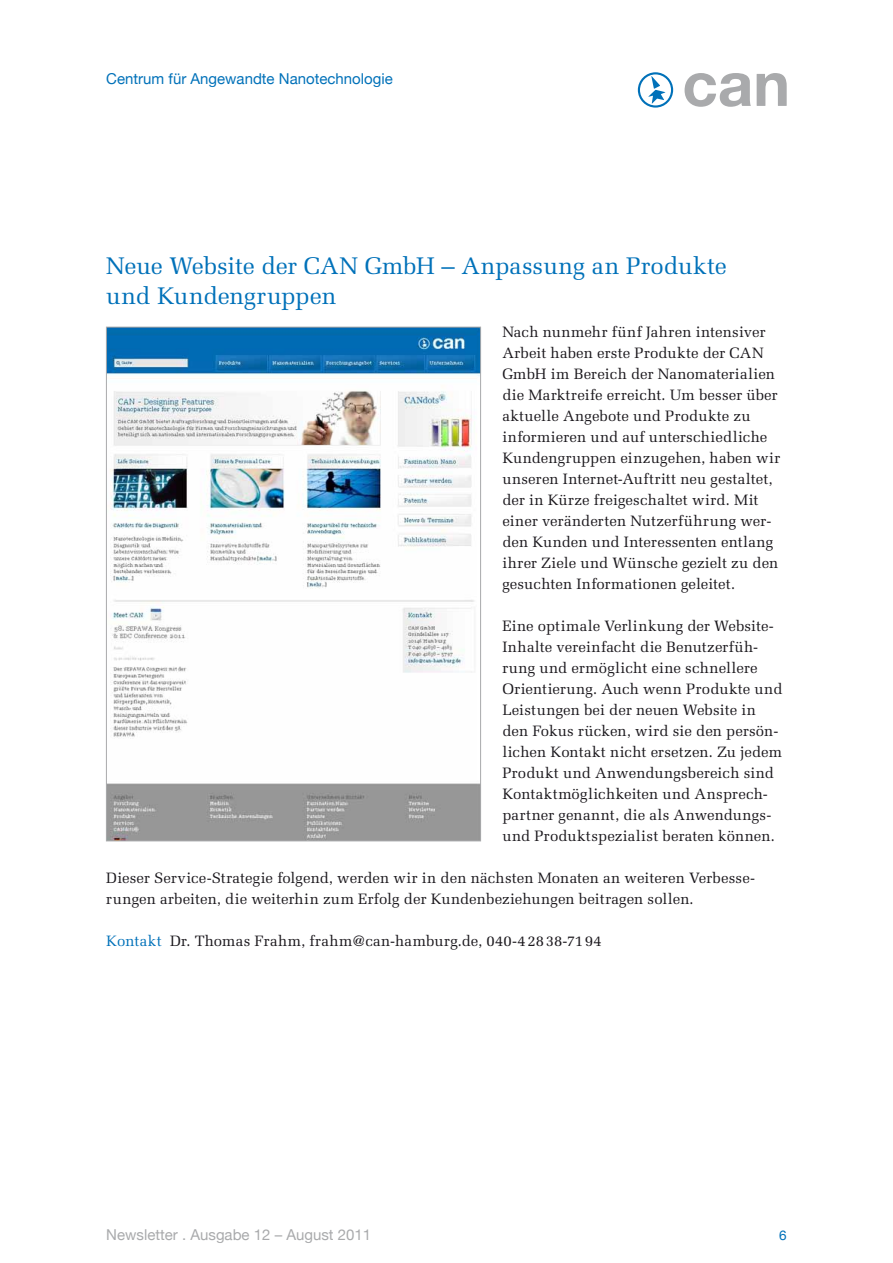
<style>
.page{position:relative;width:893px;height:1263px;background:#fff}
.page>*{position:absolute;margin:0;border:0;box-sizing:border-box;transform-origin:0 0}
.t1{font:24px/30px "Melior";letter-spacing:-.005em;color:#0071b9}
.t2{font:15px/21px "Melior";letter-spacing:.01em;color:#1a171c}
.t3{font:15px "Helvetica Neue";color:#0071b9}
.t4{font:15px "Helvetica Neue";color:#a9aaac}
.t5{font:13.5px "Helvetica Neue";color:#0071b9}
.s1{color:#0071b9}
</style>
<div class="page">
<svg style="left:685px;top:73px;width:66px;height:34px"></svg>
<svg style="left:757px;top:73px;width:30px;height:33px"></svg>
<svg style="left:638px;top:72px;width:35px;height:36px"></svg>
<img style="left:108px;top:329px;width:371px;height:510px">
<p class="t3" style="left:106px;top:69px;width:288px">Centrum für Angewandte Nanotechnologie</p>
<h1 class="t1" style="left:106px;top:251px;width:622px">Neue Website der CAN GmbH – Anpassung an Produkte und Kundengruppen</h1>
<p class="t2" style="left:502px;top:322px;width:280px">Nach nunmehr fünf Jahren intensiver Arbeit haben erste Produkte der CAN GmbH im Bereich der Nanomaterialien die Marktreife erreicht. Um besser über aktuelle Angebote und Produkte zu informieren und auf unterschiedliche Kundengruppen einzugehen, haben wir unseren Internet-Auftritt neu gestaltet, der in Kürze freigeschaltet wird. Mit einer veränderten Nutzerführung wer&shy;den Kunden und Interessenten entlang ihrer Ziele und Wünsche gezielt zu den gesuchten Informationen geleitet.</p>
<p class="t2" style="left:502px;top:616px;width:282px">Eine optimale Verlinkung der Website-Inhalte vereinfacht die Benutzerfüh&shy;rung und ermöglicht eine schnellere Orientierung. Auch wenn Produkte und Leistungen bei der neuen Website in den Fokus rücken, wird sie den persön&shy;lichen Kontakt nicht ersetzen. Zu jedem Produkt und Anwendungsbereich sind Kontaktmöglichkeiten und Ansprech&shy;partner genannt, die als Anwendungs&shy;und Produktspezialist beraten können.</p>
<p class="t2" style="left:106px;top:868px;width:650px">Dieser Service-Strategie folgend, werden wir in den nächsten Monaten an weiteren Verbesse&shy;rungen arbeiten, die weiterhin zum Erfolg der Kundenbeziehungen beitragen sollen.</p>
<p class="t2" style="left:106px;top:931px;width:497px"><span class="s1">Kontakt</span> Dr. Thomas Frahm, frahm@can-hamburg.de, 040-42838-7194</p>
<p class="t4" style="left:106px;top:1226px;width:266px">Newsletter . Ausgabe 12 – August 2011</p>
<p class="t5" style="left:779px;top:1227px;width:9px">6</p>
</div>
